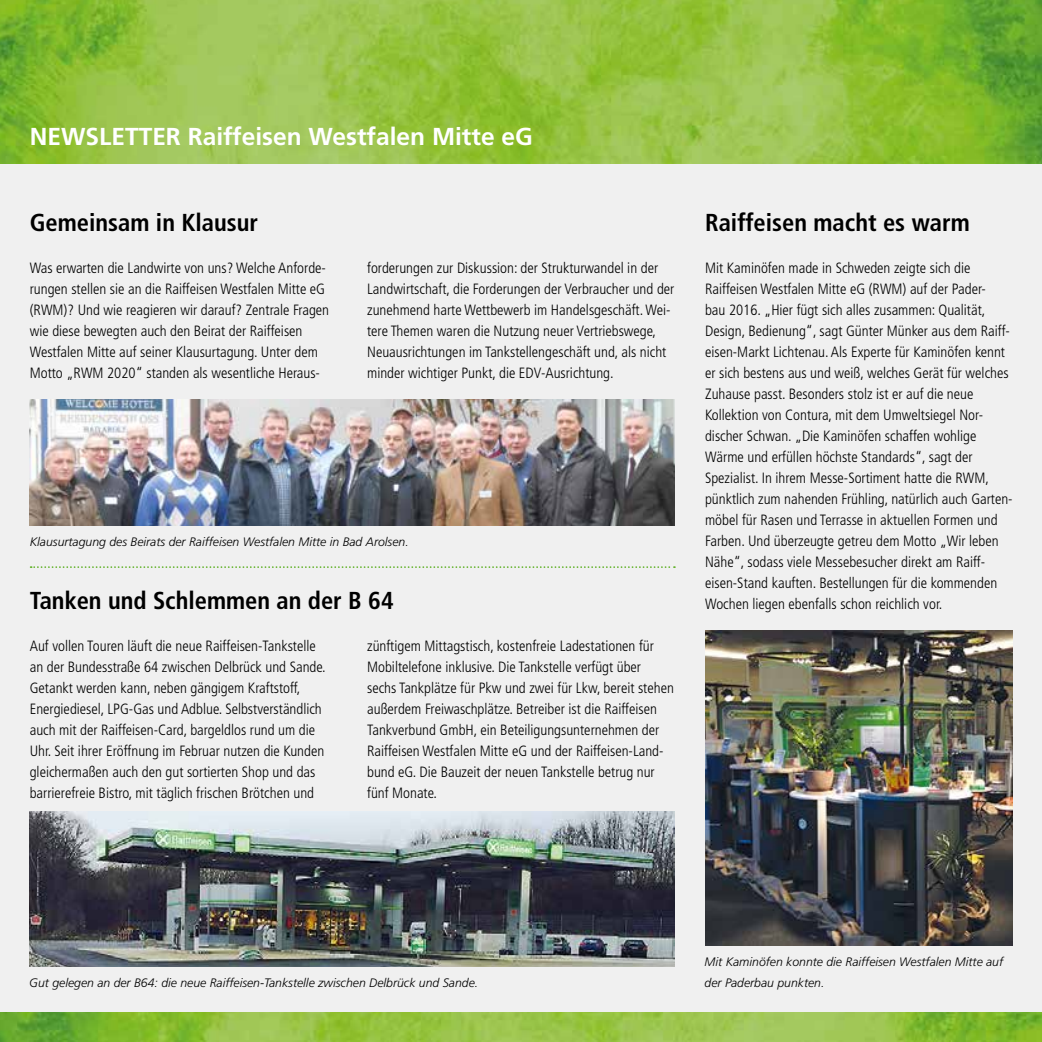
<style>
.page{position:relative;width:1042px;height:1042px;background:#fff}
.page>*{position:absolute;margin:0;border:0;box-sizing:border-box;transform-origin:0 0}
.t1{font:700 condensed 24.5px "Frutiger LT";color:#000}
.t2{font:700 24.5px "Frutiger LT";color:#fff}
.t3{font:300 condensed 14.88px/21px "Frutiger LT";color:#000}
.t4{font:italic 300 12.25px/21px "Frutiger LT";color:#000}
</style>
<div class="page">
<div style="left:0;top:39px;width:1042px;height:1003px;background:#f0f0f0"></div>
<img style="left:0;top:0;width:1042px;height:164px">
<img style="left:705px;top:630px;width:307px;height:315px">
<img style="left:30px;top:811px;width:644px;height:155px">
<img style="left:30px;top:399px;width:645px;height:126px">
<svg style="left:31px;top:566px;width:644px;height:2px"></svg>
<img style="left:0;top:1012px;width:1042px;height:30px">
<h1 class="t2" style="left:30px;top:122px;width:504px">NEWSLETTER Raiffeisen Westfalen Mitte eG</h1>
<h1 class="t1" style="left:30px;top:208px;width:230px">Gemeinsam in Klausur</h1>
<p class="t3" style="left:30px;top:258px;width:301px">Was erwarten die Landwirte von uns? Welche Anforde&shy;rungen stellen sie an die Raiffeisen Westfalen Mitte eG (RWM)? Und wie reagieren wir darauf? Zentrale Fragen wie diese bewegten auch den Beirat der Raiffeisen Westfalen Mitte auf seiner Klausurtagung. Unter dem Motto „RWM 2020“ standen als wesentliche Heraus-</p>
<p class="t3" style="left:367px;top:258px;width:309px">forderungen zur Diskussion: der Strukturwandel in der Landwirtschaft, die Forderungen der Verbraucher und der zunehmend harte Wettbewerb im Handelsgeschäft. Wei&shy;tere Themen waren die Nutzung neuer Vertriebswege, Neuausrichtungen im Tankstellengeschäft und, als nicht minder wichtiger Punkt, die EDV-Ausrichtung.</p>
<p class="t4" style="left:30px;top:531px;width:380px">Klausurtagung des Beirats der Raiffeisen Westfalen Mitte in Bad Arolsen.</p>
<h1 class="t1" style="left:30px;top:586px;width:365px">Tanken und Schlemmen an der B 64</h1>
<p class="t3" style="left:30px;top:636px;width:298px">Auf vollen Touren läuft die neue Raiffeisen-Tankstelle an der Bundesstraße 64 zwischen Delbrück und Sande.<br>Getankt werden kann, neben gängigem Kraftstoff, Energiediesel, LPG-Gas und Adblue. Selbstverständlich auch mit der Raiffeisen-Card, bargeldlos rund um die Uhr. Seit ihrer Eröffnung im Februar nutzen die Kunden gleichermaßen auch den gut sortierten Shop und das barrierefreie Bistro, mit täglich frischen Brötchen und</p>
<p class="t3" style="left:367px;top:636px;width:308px">zünftigem Mittagstisch, kostenfreie Ladestationen für Mobiltelefone inklusive. Die Tankstelle verfügt über sechs Tankplätze für Pkw und zwei für Lkw, bereit stehen außerdem Freiwaschplätze. Betreiber ist die Raiffeisen Tankverbund GmbH, ein Beteiligungsunternehmen der Raiffeisen Westfalen Mitte eG und der Raiffeisen-Land&shy;bund eG. Die Bauzeit der neuen Tankstelle betrug nur fünf Monate.</p>
<h1 class="t1" style="left:705px;top:208px;width:266px">Raiffeisen macht es warm</h1>
<p class="t3" style="left:705px;top:258px;width:309px">Mit Kaminöfen made in Schweden zeigte sich die Raiffeisen Westfalen Mitte eG (RWM) auf der Pader-<br>bau 2016. „Hier fügt sich alles zusammen: Qualität, Design, Bedienung“, sagt Günter Münker aus dem Raiff&shy;eisen-Markt Lichtenau. Als Experte für Kaminöfen kennt er sich bestens aus und weiß, welches Gerät für welches Zuhause passt. Besonders stolz ist er auf die neue Kollektion von Contura, mit dem Umweltsiegel Nor&shy;discher Schwan. „Die Kaminöfen schaffen wohlige Wärme und erfüllen höchste Standards“, sagt der Spezialist. In ihrem Messe-Sortiment hatte die RWM, pünktlich zum nahenden Frühling, natürlich auch Garten&shy;möbel für Rasen und Terrasse in aktuellen Formen und Farben. Und überzeugte getreu dem Motto „Wir leben Nähe“, sodass viele Messebesucher direkt am Raiff&shy;eisen-Stand kauften. Bestellungen für die kommenden Wochen liegen ebenfalls schon reichlich vor.</p>
<p class="t4" style="left:29px;top:972px;width:450px">Gut gelegen an der B64: die neue Raiffeisen-Tankstelle zwischen Delbrück und Sande.</p>
<p class="t4" style="left:704px;top:951px;width:300px">Mit Kaminöfen konnte die Raiffeisen Westfalen Mitte auf der Paderbau punkten.</p>
</div>
